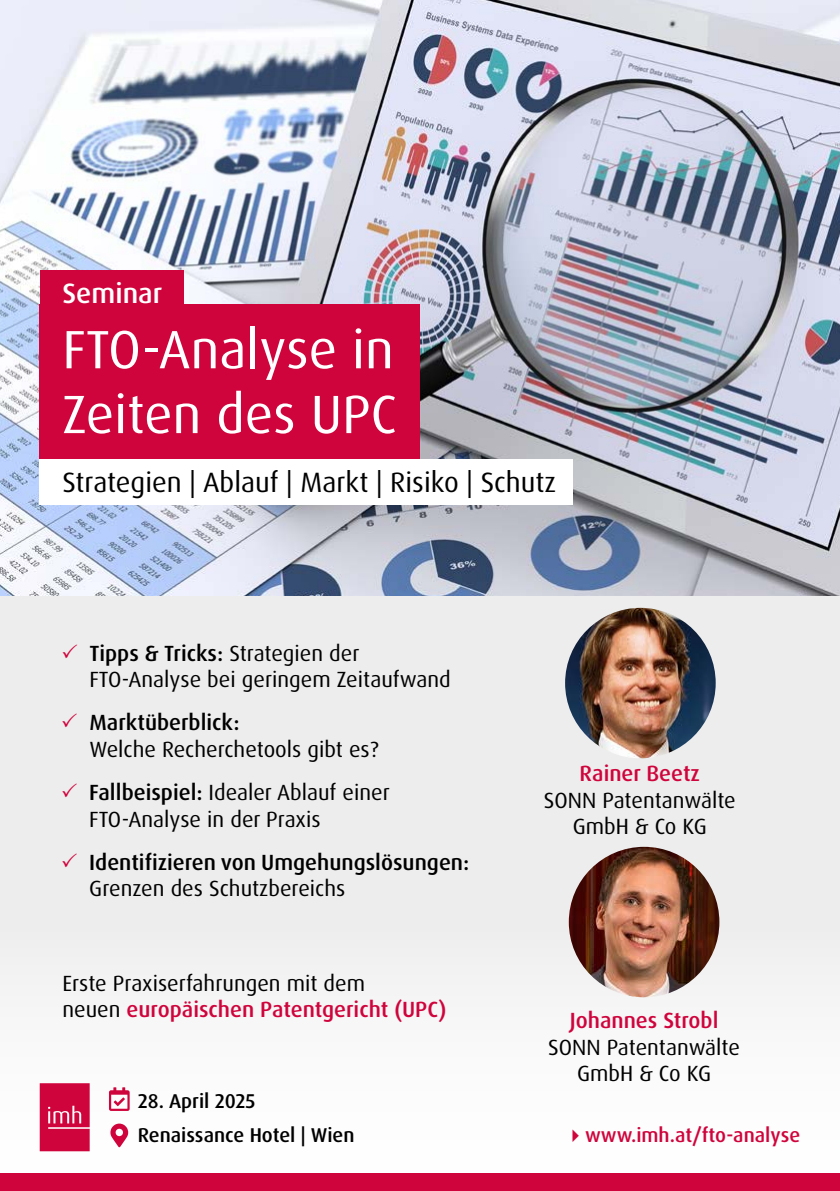
<style>
.page{position:relative;width:840px;height:1191px;background:#fff}
.page>*{position:absolute;margin:0;border:0;box-sizing:border-box;transform-origin:0 0}
.t1{font:54px/64.8px "Dax Pro";color:#fff}
.t2{font:28px "Dax Pro";color:#000}
.t3{font:500 28px "Dax Pro";color:#fff}
.t4{font:22px/26.4px "Dax Pro";color:#000}
.t5{font:500 22px/26.4px "Dax Pro";color:#000}
.t6{font:500 22px "Dax Pro";color:#d0043c}
.t7{font:500 20px/34.4px "Dax Pro";color:#000}
.t8{font:500 20px "Dax Pro";color:#d0043c}
.s1{color:#d0043c}
.s2{font-weight:500}
.s3{font-weight:400}
.s4{font-weight:500;color:#d0043c}
</style>
<div class="page">
<div style="left:0;top:595px;width:839px;height:596px;background:linear-gradient(to right,#f1f0f0,#f3f2f2)"></div>
<img style="left:0;top:0;width:839px;height:595px">
<div style="left:40px;top:459px;width:533px;height:45px;background:#fff"></div>
<div style="left:40px;top:368px;width:380px;height:91px;background:#d0043c"></div>
<div style="left:40px;top:304px;width:380px;height:90px;background:#d0043c"></div>
<div style="left:40px;top:270px;width:143px;height:45px;background:#d0043c"></div>
<div style="left:0;top:1174px;width:839px;height:17px;background:#d0043c"></div>
<svg style="left:40px;top:1083px;width:50px;height:68px"></svg>
<svg style="left:110px;top:1123px;width:18px;height:24px"></svg>
<svg style="left:109px;top:1087px;width:21px;height:24px"></svg>
<img style="left:564px;top:608px;width:151px;height:150px;border-radius:75px">
<img style="left:568px;top:847px;width:151px;height:150px;border-radius:75px">
<p class="t3" style="left:62px;top:275px;width:101px">Seminar</p>
<h1 class="t1" style="left:62px;top:317px;width:335px">FTO-Analyse in<br>Zeiten des UPC</h1>
<p class="t2" style="left:62px;top:464px;width:495px">Strategien | Ablauf | Markt | Risiko | Schutz</p>
<p class="t4" style="left:89px;top:640px;width:363px;text-indent:-28px"><span class="s1">✓</span> <span class="s2">Tipps &amp; Tricks:</span> Strategien der<br>FTO-Analyse bei geringem Zeitaufwand</p>
<p class="t4" style="left:89px;top:709px;width:291px;text-indent:-28px"><span class="s1">✓</span> <span class="s2">Marktüberblick:<br></span>Welche Recherchetools gibt es?</p>
<p class="t4" style="left:89px;top:779px;width:302px;text-indent:-28px"><span class="s1">✓</span> <span class="s2">Fallbeispiel:</span> Idealer Ablauf einer<br>FTO-Analyse in der Praxis</p>
<p class="t5" style="left:89px;top:849px;width:381px;text-indent:-28px"><span class="s1">✓</span> Identifizieren von Umgehungslösungen:<br><span class="s3">Grenzen des Schutzbereichs</span></p>
<p class="t4" style="left:62px;top:970px;width:385px">Erste Praxiserfahrungen mit dem<br>neuen <span class="s4">europäischen Patentgericht (UPC)</span></p>
<p class="t7" style="left:138px;top:1084px;width:218px">28. April 2025<br>Renaissance Hotel | Wien</p>
<p class="t6" style="left:579px;top:759px;width:122px">Rainer Beetz</p>
<p class="t4" style="left:543px;top:787px;width:193px;text-align:center">SONN Patentanwälte<br>GmbH &amp; Co KG</p>
<p class="t6" style="left:569px;top:1006px;width:150px">Johannes Strobl</p>
<p class="t4" style="left:547px;top:1034px;width:193px;text-align:center">SONN Patentanwälte<br>GmbH &amp; Co KG</p>
<p class="t8" style="left:564px;top:1122px;width:236px">✔www.imh.at/fto-analyse</p>
</div>
